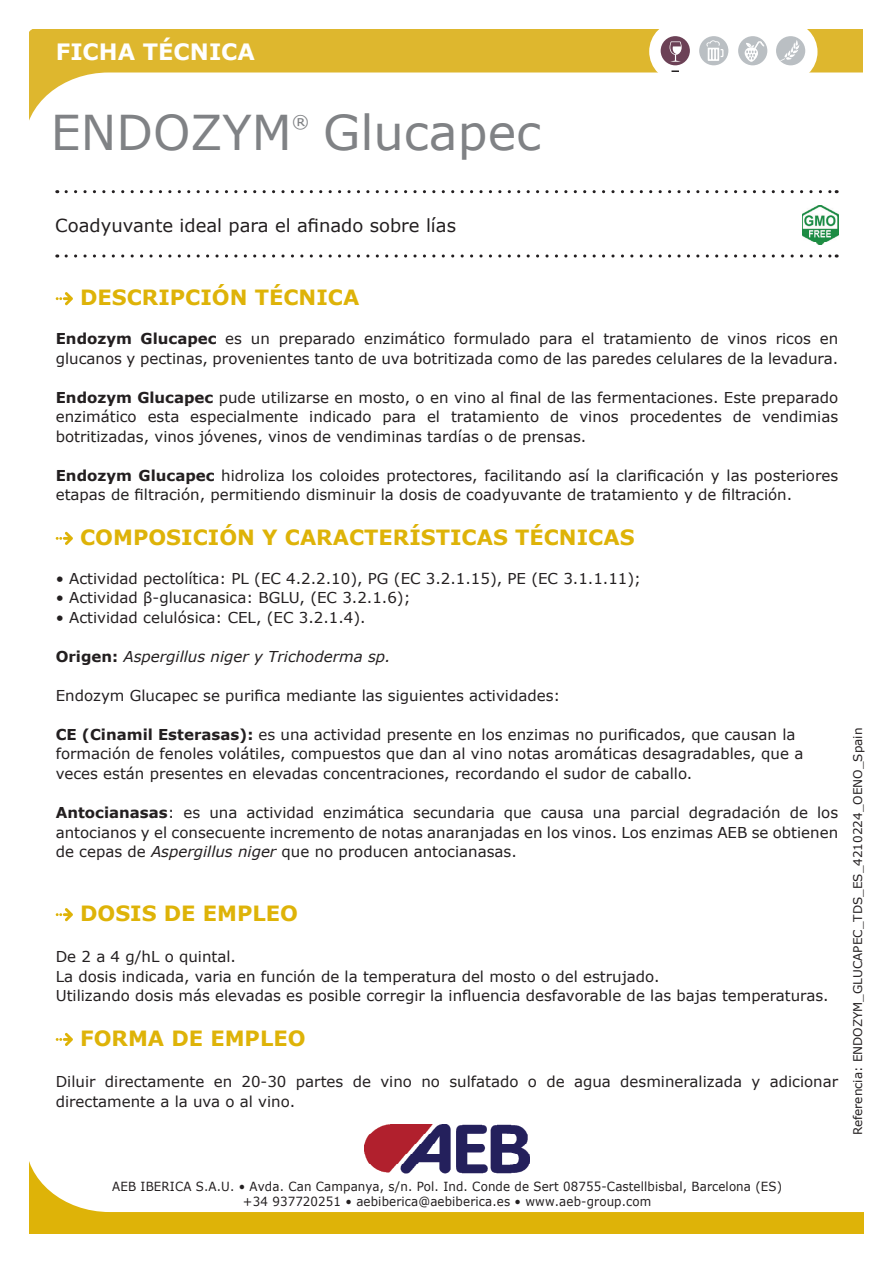
<style>
.page{position:relative;width:893px;height:1263px;background:#fff}
.page>*{position:absolute;margin:0;border:0;box-sizing:border-box;transform-origin:0 0}
.t1{font:48px "Verdana";color:#808285}
.t2{font:700 22.5px "Verdana";color:#fff}
.t3{font:700 21px "Verdana";color:#deb308}
.t4{font:18px "Verdana";color:#231f20}
.t5{font:17.55px "Verdana";color:#808285}
.t6{font:15px/19.5px "Verdana";color:#231f20}
.t7{font:italic 15px "Verdana";color:#231f20}
.t8{font:12.6px/15.1px "Verdana";letter-spacing:.01em;color:#231f20;text-align:center;scale:.94 1}
.t9{font:12px "Verdana";color:#231f20}
.s1{font-weight:700}
.s2{font-weight:700;font-style:normal}
.s3{font-style:italic}
</style>
<div class="page">
<svg style="left:66px;top:190px;width:771px;height:3px"></svg>
<svg style="left:66px;top:254px;width:771px;height:4px"></svg>
<svg style="left:29px;top:30px;width:834px;height:91px"></svg>
<svg style="left:649px;top:21px;width:167px;height:61px"></svg>
<div style="left:650px;top:22px;width:167px;height:60px;background:#fff;border-radius:30px"></div>
<svg style="left:671px;top:70px;width:8px;height:2px"></svg>
<div style="left:776px;top:36px;width:29px;height:29px;background:#babfc3;border-radius:50%"></div>
<svg style="left:780px;top:40px;width:20px;height:21px"></svg>
<div style="left:738px;top:36px;width:29px;height:29px;background:#babfc3;border-radius:50%"></div>
<div style="left:661px;top:36px;width:29px;height:29px;background:#6c4156;border-radius:50%"></div>
<div style="left:699px;top:36px;width:29px;height:29px;background:#babfc3;border-radius:50%"></div>
<svg style="left:706px;top:40px;width:17px;height:21px"></svg>
<svg style="left:670px;top:41px;width:12px;height:21px"></svg>
<svg style="left:745px;top:41px;width:20px;height:21px"></svg>
<svg style="left:30px;top:1161px;width:834px;height:72px"></svg>
<img style="left:365px;top:1124px;width:164px;height:49px">
<svg style="left:56px;top:292px;width:17px;height:13px"></svg>
<svg style="left:56px;top:532px;width:17px;height:13px"></svg>
<svg style="left:56px;top:908px;width:17px;height:13px"></svg>
<svg style="left:56px;top:1033px;width:17px;height:13px"></svg>
<img style="left:802px;top:205px;width:36px;height:39px">
<h2 class="t2" style="left:56px;top:36px;width:201px">FICHA TÉCNICA</h2>
<h1 class="t1" style="left:51px;top:100px;width:242px">ENDOZYM</h1>
<p class="t5" style="left:292px;top:110px;width:19px">®</p>
<h1 class="t1" style="left:323px;top:100px;width:220px">Glucapec</h1>
<p class="t4" style="left:55px;top:213px;width:402px">Coadyuvante ideal para el afinado sobre lías</p>
<h3 class="t3" style="left:80px;top:283px;width:281px">DESCRIPCIÓN TÉCNICA</h3>
<p class="t6" style="left:56px;top:329px;width:784px"><span class="s1">Endozym Glucapec</span> es un preparado enzimático formulado para el tratamiento de vinos ricos en glucanos y pectinas, provenientes tanto de uva botritizada como de las paredes celulares de la levadura.</p>
<p class="t6" style="left:56px;top:387px;width:784px;text-align:justify"><span class="s1">Endozym Glucapec</span> pude utilizarse en mosto, o en vino al final de las fermentaciones. Este preparado enzimático esta especialmente indicado para el tratamiento de vinos procedentes de vendimias botritizadas, vinos jóvenes, vinos de vendiminas tardías o de prensas.</p>
<p class="t6" style="left:56px;top:465px;width:784px"><span class="s1">Endozym Glucapec</span> hidroliza los coloides protectores, facilitando así la clarificación y las posteriores etapas de filtración, permitiendo disminuir la dosis de coadyuvante de tratamiento y de filtración.</p>
<h3 class="t3" style="left:80px;top:522px;width:556px">COMPOSICIÓN Y CARACTERÍSTICAS TÉCNICAS</h3>
<p class="t6" style="left:56px;top:569px;width:587px">• Actividad pectolítica: PL (EC 4.2.2.10), PG (EC 3.2.1.15), PE (EC 3.1.1.11);</p>
<p class="t6" style="left:56px;top:588px;width:356px">• Actividad β-glucanasica: BGLU, (EC 3.2.1.6);</p>
<p class="t6" style="left:56px;top:608px;width:311px">• Actividad celulósica: CEL, (EC 3.2.1.4).</p>
<p class="t7" style="left:56px;top:646px;width:336px"><span class="s2">Origen:</span> Aspergillus niger y Trichoderma sp.</p>
<p class="t6" style="left:56px;top:686px;width:506px">Endozym Glucapec se purifica mediante las siguientes actividades:</p>
<p class="t6" style="left:56px;top:725px;width:749px"><span class="s1">CE (Cinamil Esterasas):</span> es una actividad presente en los enzimas no purificados, que causan la formación de fenoles volátiles, compuestos que dan al vino notas aromáticas desagradables, que a veces están presentes en elevadas concentraciones, recordando el sudor de caballo.</p>
<p class="t6" style="left:56px;top:803px;width:784px;text-align:justify"><span class="s1">Antocianasas</span>: es una actividad enzimática secundaria que causa una parcial degradación de los antocianos y el consecuente incremento de notas anaranjadas en los vinos. Los enzimas AEB se obtienen de cepas de <span class="s3">Aspergillus niger</span> que no producen antocianasas.</p>
<h3 class="t3" style="left:80px;top:899px;width:219px">DOSIS DE EMPLEO</h3>
<p class="t6" style="left:56px;top:947px;width:774px">De 2 a 4 g/hL o quintal.<br>La dosis indicada, varia en función de la temperatura del mosto o del estrujado.<br>Utilizando dosis más elevadas es posible corregir la influencia desfavorable de las bajas temperaturas.</p>
<h3 class="t3" style="left:80px;top:1023px;width:227px">FORMA DE EMPLEO</h3>
<p class="t6" style="left:56px;top:1072px;width:784px">Diluir directamente en 20-30 partes de vino no sulfatado o de agua desmineralizada y adicionar directamente a la uva o al vino.</p>
<p class="t9" style="left:849px;top:1135px;width:409px;rotate:-90deg">Referencia: ENDOZYM_GLUCAPEC_TDS_ES_4210224_OENO_Spain</p>
<p class="t8" style="left:112px;top:1179px;width:714px">AEB IBERICA S.A.U. • Avda. Can Campanya, s/n. Pol. Ind. Conde de Sert 08755-Castellbisbal, Barcelona (ES) +34 937720251 • aebiberica@aebiberica.es • www.aeb-group.com</p>
</div>
